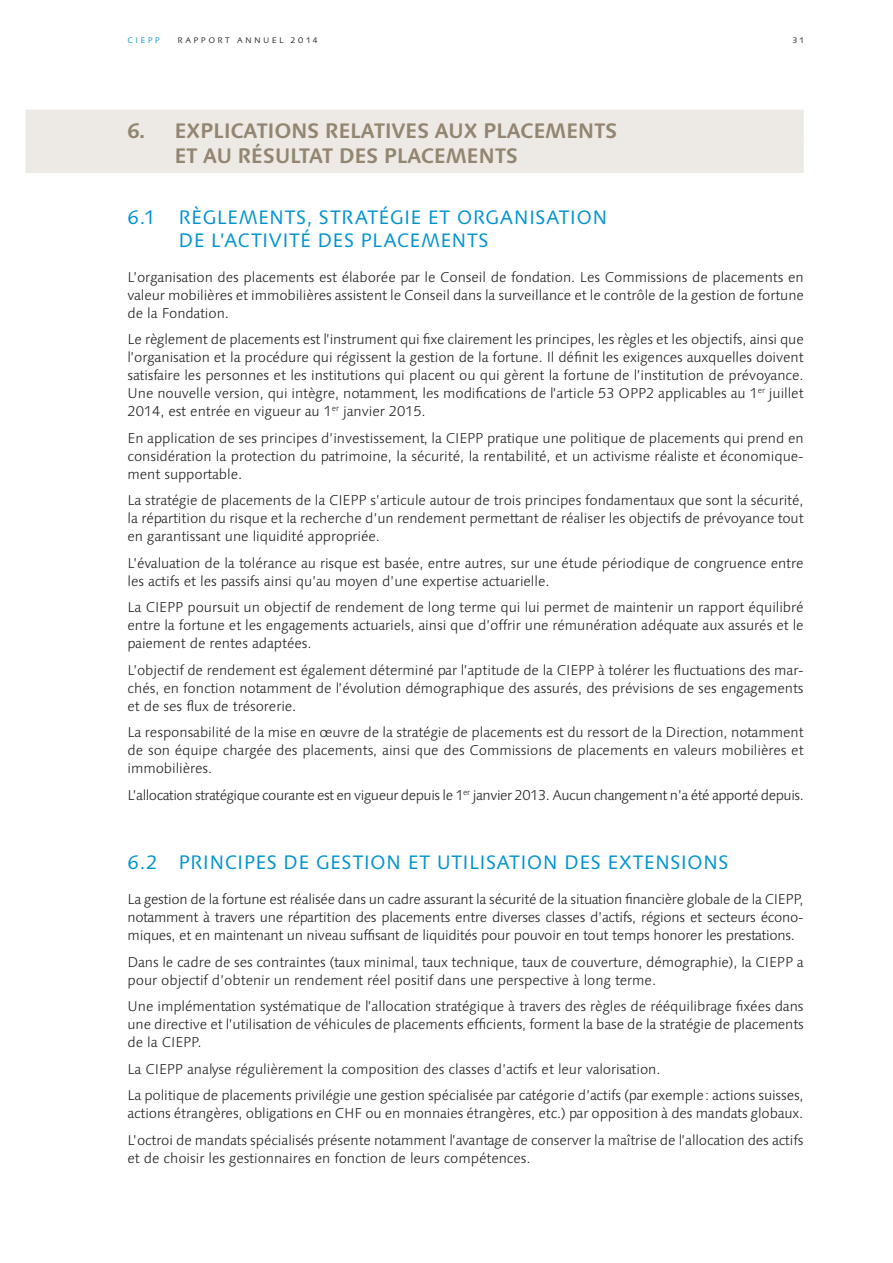
<style>
.page{position:relative;width:893px;height:1263px;background:#fff}
.page>*{position:absolute;margin:0;border:0;box-sizing:border-box;transform-origin:0 0}
.t1{font:700 21px/25.2px "Linotype Syntax";letter-spacing:-.02em;color:#938671}
.t2{font:19.5px/22.5px "Linotype Syntax";letter-spacing:.02em;color:#0093d0}
.t3{font:300 14.25px/18px "Linotype Syntax";letter-spacing:-.005em;color:#231f20;text-align:justify}
.t4{font:300 14.25px "Linotype Syntax";letter-spacing:-.03em;color:#231f20}
.t5{font:300 10.5px "Linotype Syntax SC";letter-spacing:.225em;color:#231f20}
.t6{font:300 10.5px "Linotype Syntax SC";letter-spacing:.215em;color:#0093d0}
</style>
<div class="page">
<div style="left:26px;top:110px;width:778px;height:30px;background:#edeae5"></div>
<div style="left:26px;top:139px;width:778px;height:34px;background:#edeae5"></div>
<p class="t6" style="left:128px;top:33px;width:34px">ciepp</p>
<p class="t5" style="left:178px;top:33px;width:141px">rapport annuel 2014</p>
<p class="t5" style="left:793px;top:33px;width:13px">3 1</p>
<h1 class="t1" style="left:174px;top:118px;width:445px;text-indent:-47px">6. EXPLICATIONS RELATIVES AUX PLACEMENTS<br>ET AU RÉSULTAT DES PLACEMENTS</h1>
<h2 class="t2" style="left:179px;top:206px;width:430px;text-indent:-51px">6.1 RÈGLEMENTS, STRATÉGIE ET ORGANISATION<br>DE L’ACTIVITÉ DES PLACEMENTS</h2>
<p class="t3" style="left:128px;top:268px;width:678px">L’organisation des placements est élaborée par le Conseil de fondation. Les Commissions de placements en valeur mobilières et immobilières assistent le Conseil dans la surveillance et le contrôle de la gestion de fortune de la Fondation.</p>
<p class="t3" style="left:128px;top:330px;width:678px">Le règlement de placements est l’instrument qui fixe clairement les principes, les règles et les objectifs, ainsi que l’organisation et la procédure qui régissent la gestion de la fortune. Il définit les exigences auxquelles doivent satisfaire les personnes et les institutions qui placent ou qui gèrent la fortune de l’institution de prévoyance.<br>Une nouvelle version, qui intègre, notamment, les modifications de l’article 53 OPP2 applicables au 1<sup>er</sup> juillet 2014, est entrée en vigueur au 1<sup>er</sup> janvier 2015.</p>
<p class="t3" style="left:128px;top:429px;width:678px">En application de ses principes d’investissement, la CIEPP pratique une politique de placements qui prend en considération la protection du patrimoine, la sécurité, la rentabilité, et un activisme réaliste et économique&shy;ment supportable.</p>
<p class="t3" style="left:128px;top:491px;width:678px">La stratégie de placements de la CIEPP s’articule autour de trois principes fondamentaux que sont la sécurité, la répartition du risque et la recherche d’un rendement permettant de réaliser les objectifs de prévoyance tout en garantissant une liquidité appropriée.</p>
<p class="t3" style="left:128px;top:554px;width:678px">L’évaluation de la tolérance au risque est basée, entre autres, sur une étude périodique de congruence entre les actifs et les passifs ainsi qu’au moyen d’une expertise actuarielle.</p>
<p class="t3" style="left:128px;top:598px;width:678px">La CIEPP poursuit un objectif de rendement de long terme qui lui permet de maintenir un rapport équilibré entre la fortune et les engagements actuariels, ainsi que d’offrir une rémunération adéquate aux assurés et le paiement de rentes adaptées.</p>
<p class="t3" style="left:128px;top:661px;width:678px">L’objectif de rendement est également déterminé par l’aptitude de la CIEPP à tolérer les fluctuations des mar&shy;chés, en fonction notamment de l’évolution démographique des assurés, des prévisions de ses engagements et de ses flux de trésorerie.</p>
<p class="t3" style="left:128px;top:723px;width:678px">La responsabilité de la mise en œuvre de la stratégie de placements est du ressort de la Direction, notamment de son équipe chargée des placements, ainsi que des Commissions de placements en valeurs mobilières et immobilières.</p>
<p class="t4" style="left:128px;top:786px;width:678px">L’allocation stratégique courante est en vigueur depuis le 1<sup>er</sup> janvier 2013. Aucun changement n’a été apporté depuis.</p>
<h2 class="t2" style="left:128px;top:851px;width:602px">6.2 PRINCIPES DE GESTION ET UTILISATION DES EXTENSIONS</h2>
<p class="t3" style="left:128px;top:890px;width:678px">La gestion de la fortune est réalisée dans un cadre assurant la sécurité de la situation financière globale de la CIEPP, notamment à travers une répartition des placements entre diverses classes d’actifs, régions et secteurs écono&shy;miques, et en maintenant un niveau suffisant de liquidités pour pouvoir en tout temps honorer les prestations.</p>
<p class="t3" style="left:128px;top:953px;width:678px">Dans le cadre de ses contraintes (taux minimal, taux technique, taux de couverture, démographie), la CIEPP a pour objectif d’obtenir un rendement réel positif dans une perspective à long terme.</p>
<p class="t3" style="left:128px;top:997px;width:678px">Une implémentation systématique de l’allocation stratégique à travers des règles de rééquilibrage fixées dans une directive et l’utilisation de véhicules de placements efficients, forment la base de la stratégie de placements de la CIEPP.</p>
<p class="t3" style="left:128px;top:1055px;width:678px;line-height:26.5px">La CIEPP analyse régulièrement la composition des classes d’actifs et leur valorisation.<br>La politique de placements privilégie une gestion spécialisée par catégorie d’actifs (par exemple: actions suisses,</p>
<p class="t3" style="left:128px;top:1100px;width:677px;line-height:26.5px">actions étrangères, obligations en CHF ou en monnaies étrangères, etc.) par opposition à des mandats globaux.<br>L’octroi de mandats spécialisés présente notamment l’avantage de conserver la maîtrise de l’allocation des actifs</p>
<p class="t3" style="left:128px;top:1149px;width:405px">et de choisir les gestionnaires en fonction de leurs compétences.</p>
</div>
